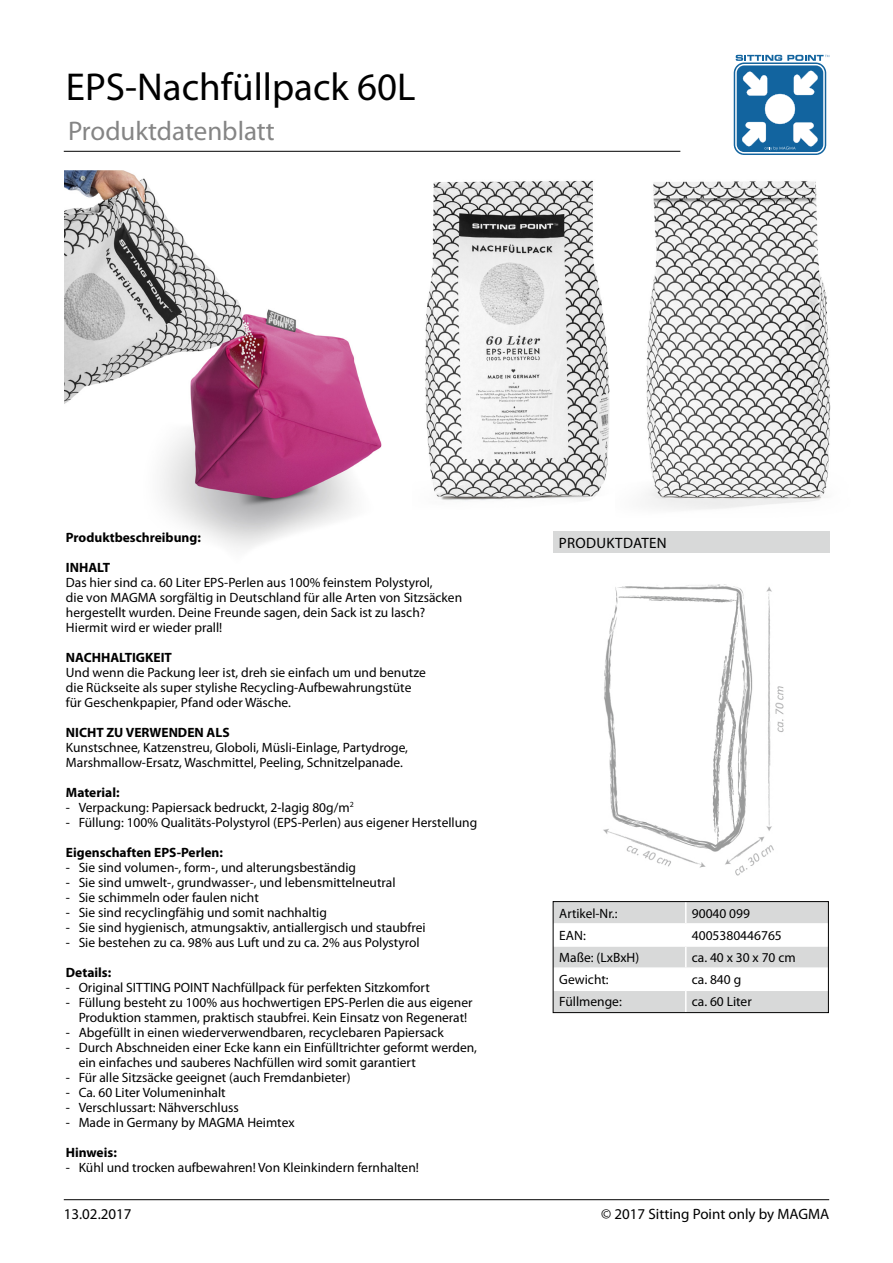
<style>
.page{position:relative;width:893px;height:1263px;background:#fff}
.page>*{position:absolute;margin:0;border:0;box-sizing:border-box;transform-origin:0 0}
.t1{font:39px "Myriad Pro";color:#000}
.t2{font:27px "Myriad Pro";color:#858585}
.t3{font:15px "Myriad Pro";color:#000}
.t4{font:15px "Myriad Pro";letter-spacing:.02em;color:#000}
.t5{font:13.5px/15px "Myriad Pro";color:#000}
.t6{font:700 13.5px "Myriad Pro";color:#000}
</style>
<div class="page">
<hr style="left:64px;top:151px;width:616px;height:1px;background:#000">
<hr style="left:64px;top:1199px;width:765px;height:1px;background:#000">
<svg style="left:734px;top:55px;width:95px;height:100px"></svg>
<img style="left:65px;top:170px;width:317px;height:378px">
<img style="left:425px;top:180px;width:185px;height:321px">
<img style="left:646px;top:181px;width:185px;height:328px">
<svg style="left:555px;top:903px;width:272px;height:108px"></svg>
<div style="left:553px;top:901px;width:276px;height:112px;border:1px solid #000"></div>
<img style="left:603px;top:584px;width:181px;height:292px">
<div style="left:553px;top:531px;width:276px;height:22px;background:#d8d9d9"></div>
<h1 class="t1" style="left:66px;top:63px;width:351px">EPS-Nachfüllpack 60L</h1>
<h2 class="t2" style="left:68px;top:114px;width:208px">Produktdatenblatt</h2>
<p class="t6" style="left:66px;top:528px;width:136px">Produktbeschreibung:</p>
<p class="t6" style="left:66px;top:558px;width:46px">INHALT</p>
<p class="t5" style="left:66px;top:574px;width:398px">Das hier sind ca. 60 Liter EPS-Perlen aus 100% feinstem Polystyrol,<br>die von MAGMA sorgfältig in Deutschland für alle Arten von Sitzsäcken hergestellt wurden. Deine Freunde sagen, dein Sack ist zu lasch?<br>Hiermit wird er wieder prall!</p>
<p class="t6" style="left:66px;top:648px;width:108px">NACHHALTIGKEIT</p>
<p class="t5" style="left:66px;top:664px;width:361px">Und wenn die Packung leer ist, dreh sie einfach um und benutze die Rückseite als super stylishe Recycling-Aufbewahrungstüte für Geschenkpapier, Pfand oder Wäsche.</p>
<p class="t6" style="left:66px;top:723px;width:165px">NICHT ZU VERWENDEN ALS</p>
<p class="t5" style="left:66px;top:739px;width:344px">Kunstschnee, Katzenstreu, Globoli, Müsli-Einlage, Partydroge,<br>Marshmallow-Ersatz, Waschmittel, Peeling, Schnitzelpanade.</p>
<p class="t6" style="left:66px;top:783px;width:55px">Material:</p>
<p class="t5" style="left:66px;top:799px;width:289px">- Verpackung: Papiersack bedruckt, 2-lagig 80g/m<sup>2</sup></p>
<p class="t5" style="left:66px;top:814px;width:413px">- Füllung: 100% Qualitäts-Polystyrol (EPS-Perlen) aus eigener Herstellung</p>
<p class="t6" style="left:66px;top:843px;width:159px">Eigenschaften EPS-Perlen:</p>
<p class="t5" style="left:66px;top:859px;width:292px">- Sie sind volumen-, form-, und alterungsbeständig</p>
<p class="t5" style="left:66px;top:874px;width:331px">- Sie sind umwelt-, grundwasser-, und lebensmittelneutral</p>
<p class="t5" style="left:66px;top:889px;width:194px">- Sie schimmeln oder faulen nicht</p>
<p class="t5" style="left:66px;top:904px;width:263px">- Sie sind recyclingfähig und somit nachhaltig</p>
<p class="t5" style="left:66px;top:919px;width:361px">- Sie sind hygienisch, atmungsaktiv, antiallergisch und staubfrei</p>
<p class="t5" style="left:66px;top:934px;width:355px">- Sie bestehen zu ca. 98% aus Luft und zu ca. 2% aus Polystyrol</p>
<p class="t6" style="left:66px;top:963px;width:47px">Details:</p>
<p class="t5" style="left:66px;top:979px;width:365px">- Original SITTING POINT Nachfüllpack für perfekten Sitzkomfort</p>
<p class="t5" style="left:66px;top:994px;width:408px;text-align:center">- Füllung besteht zu 100% aus hochwertigen EPS-Perlen die aus eigener<br>Produktion stammen, praktisch staubfrei. Kein Einsatz von Regenerat!</p>
<p class="t5" style="left:66px;top:1024px;width:379px">- Abgefüllt in einen wiederverwendbaren, recyclebaren Papiersack</p>
<p class="t5" style="left:79px;top:1039px;width:400px;text-indent:-13px">- Durch Abschneiden einer Ecke kann ein Einfülltrichter geformt werden, ein einfaches und sauberes Nachfüllen wird somit garantiert</p>
<p class="t5" style="left:66px;top:1069px;width:286px">- Für alle Sitzsäcke geeignet (auch Fremdanbieter)</p>
<p class="t5" style="left:66px;top:1084px;width:161px">- Ca. 60 Liter Volumeninhalt</p>
<p class="t5" style="left:66px;top:1099px;width:175px">- Verschlussart: Nähverschluss</p>
<p class="t5" style="left:66px;top:1114px;width:230px">- Made in Germany by MAGMA Heimtex</p>
<p class="t6" style="left:66px;top:1143px;width:52px">Hinweis:</p>
<p class="t5" style="left:66px;top:1159px;width:355px">- Kühl und trocken aufbewahren! Von Kleinkindern fernhalten!</p>
<p class="t4" style="left:559px;top:533px;width:109px">PRODUKTDATEN</p>
<p class="t5" style="left:559px;top:906px;width:60px">Artikel-Nr.:</p>
<p class="t5" style="left:692px;top:906px;width:60px">90040 099</p>
<p class="t5" style="left:559px;top:928px;width:28px">EAN:</p>
<p class="t5" style="left:692px;top:928px;width:92px">4005380446765</p>
<p class="t5" style="left:559px;top:950px;width:81px">Maße: (LxBxH)</p>
<p class="t5" style="left:692px;top:950px;width:105px">ca. 40 x 30 x 70 cm</p>
<p class="t5" style="left:559px;top:972px;width:51px">Gewicht:</p>
<p class="t5" style="left:692px;top:972px;width:51px">ca. 840 g</p>
<p class="t5" style="left:559px;top:994px;width:64px">Füllmenge:</p>
<p class="t5" style="left:692px;top:994px;width:62px">ca. 60 Liter</p>
<p class="t3" style="left:64px;top:1205px;width:69px">13.02.2017</p>
<p class="t3" style="left:601px;top:1205px;width:229px">© 2017 Sitting Point only by MAGMA</p>
</div>
